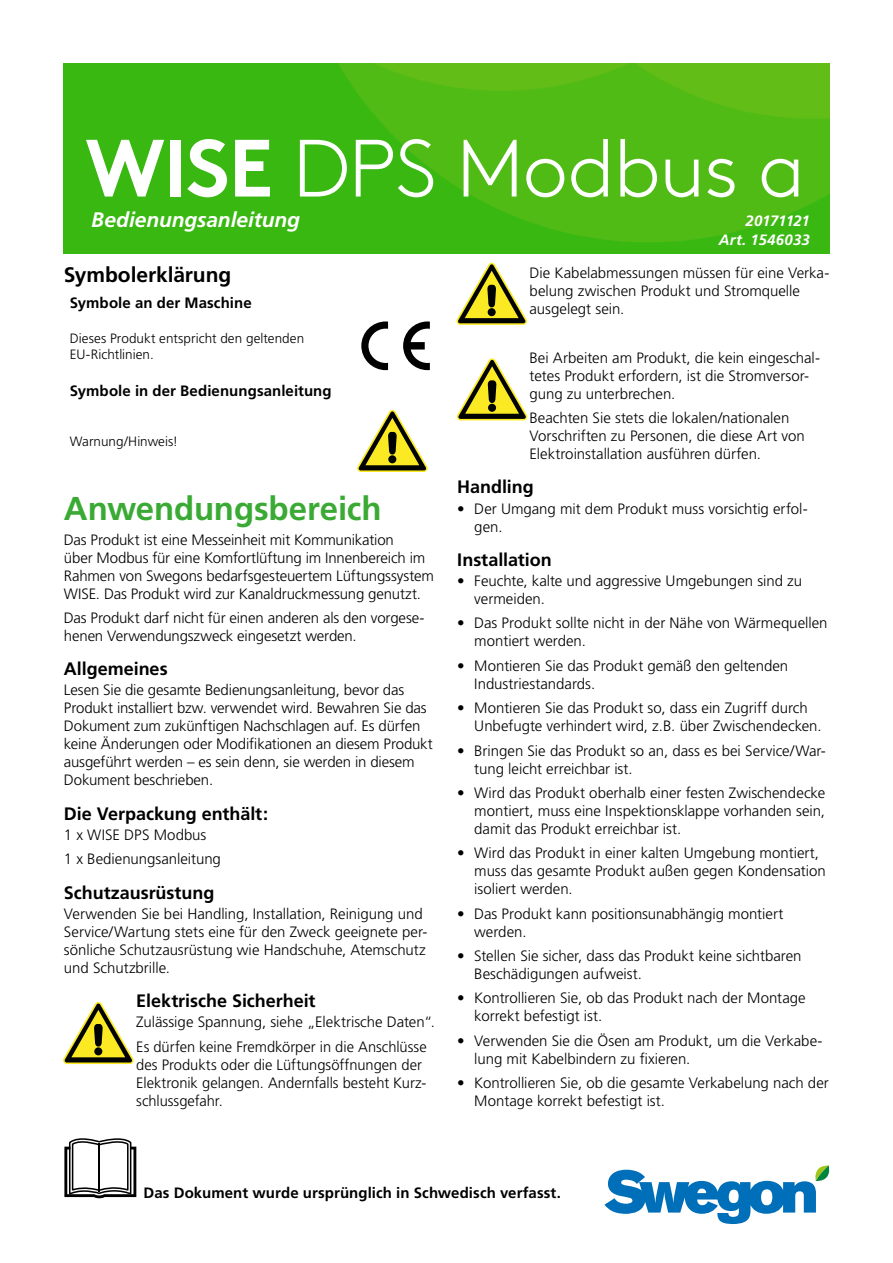
<style>
.page{position:relative;width:893px;height:1263px;background:#fff}
.page>*{position:absolute;margin:0;border:0;box-sizing:border-box;transform-origin:0 0}
.t1{font:300 81px "Swegon Brown";letter-spacing:-.015em;color:#fff}
.t2{font:700 33px "Frutiger";letter-spacing:-.005em;color:#3aaa35}
.t3{font:italic 700 21px "Frutiger CE";letter-spacing:-.005em;color:#fff}
.t4{font:700 21px "Frutiger";letter-spacing:-.005em;color:#000}
.t5{font:700 18px "Frutiger";color:#000}
.t6{font:300 15px/18px "Frutiger LT";letter-spacing:-.005em;color:#000}
.t7{font:700 15px "Frutiger";letter-spacing:.005em;color:#000}
.t8{font:300 15px/18px "Frutiger CE";color:#000}
.t9{font:italic 700 15px "Frutiger";letter-spacing:.02em;color:#fff}
.t10{font:italic 700 15px "Frutiger CE";letter-spacing:-.02em;color:#fff}
.t11{font:300 13.5px/16.2px "Frutiger LT";letter-spacing:.005em;color:#000}
.s1{font-weight:700}
</style>
<div class="page">
<svg style="left:604px;top:1165px;width:226px;height:59px"></svg>
<img style="left:64px;top:64px;width:765px;height:189px">
<svg style="left:64px;top:1138px;width:72px;height:60px"></svg>
<svg style="left:361px;top:321px;width:27px;height:49px"></svg>
<svg style="left:403px;top:321px;width:27px;height:49px"></svg>
<svg style="left:358px;top:410px;width:70px;height:62px"></svg>
<svg style="left:64px;top:1002px;width:70px;height:62px"></svg>
<svg style="left:457px;top:263px;width:70px;height:62px"></svg>
<svg style="left:457px;top:358px;width:70px;height:62px"></svg>
<h1 class="t1" style="left:85px;top:109px;width:721px"><span class="s1">WISE</span> DPS Modbus a</h1>
<h3 class="t3" style="left:92px;top:207px;width:210px">Bedienungsanleitung</h3>
<p class="t10" style="left:746px;top:212px;width:66px">20171121</p>
<p class="t9" style="left:719px;top:231px;width:93px">Art. 1546033</p>
<h3 class="t4" style="left:64px;top:263px;width:169px">Symbolerklärung</h3>
<p class="t7" style="left:70px;top:294px;width:183px">Symbole an der Maschine</p>
<p class="t11" style="left:70px;top:330px;width:236px">Dieses Produkt entspricht den geltenden<br>EU-Richtlinien.</p>
<p class="t7" style="left:70px;top:382px;width:263px">Symbole in der Bedienungsanleitung</p>
<p class="t11" style="left:70px;top:434px;width:110px">Warnung/Hinweis!</p>
<h2 class="t2" style="left:64px;top:489px;width:319px">Anwendungsbereich</h2>
<p class="t6" style="left:64px;top:531px;width:371px">Das Produkt ist eine Messeinheit mit Kommunikation<br>über Modbus für eine Komfortlüftung im Innenbereich im Rahmen von Swegons bedarfsgesteuertem Lüftungssystem WISE. Das Produkt wird zur Kanaldruckmessung genutzt.</p>
<p class="t6" style="left:64px;top:609px;width:362px">Das Produkt darf nicht für einen anderen als den vorgese&shy;henen Verwendungszweck eingesetzt werden.</p>
<p class="t5" style="left:64px;top:658px;width:105px">Allgemeines</p>
<p class="t6" style="left:64px;top:681px;width:370px">Lesen Sie die gesamte Bedienungsanleitung, bevor das Produkt installiert bzw. verwendet wird. Bewahren Sie das Dokument zum zukünftigen Nachschlagen auf. Es dürfen keine Änderungen oder Modifikationen an diesem Produkt ausgeführt werden – es sein denn, sie werden in diesem Dokument beschrieben.</p>
<p class="t5" style="left:64px;top:803px;width:206px">Die Verpackung enthält:</p>
<p class="t6" style="left:64px;top:823px;width:159px;line-height:24.3px">1 x WISE DPS Modbus<br>1 x Bedienungsanleitung</p>
<p class="t5" style="left:64px;top:882px;width:152px">Schutzausrüstung</p>
<p class="t6" style="left:64px;top:905px;width:365px">Verwenden Sie bei Handling, Installation, Reinigung und Service/Wartung stets eine für den Zweck geeignete per&shy;sönliche Schutzausrüstung wie Handschuhe, Atemschutz und Schutzbrille.</p>
<p class="t5" style="left:136px;top:990px;width:181px">Elektrische Sicherheit</p>
<p class="t6" style="left:136px;top:1010px;width:300px;line-height:24.5px">Zulässige Spannung, siehe „Elektrische Daten“.<br>Es dürfen keine Fremdkörper in die Anschlüsse</p>
<p class="t6" style="left:136px;top:1056px;width:292px">des Produkts oder die Lüftungsöffnungen der<br>Elektronik gelangen. Andernfalls besteht Kurz&shy;schlussgefahr.</p>
<p class="t6" style="left:530px;top:264px;width:301px">Die Kabelabmessungen müssen für eine Verka&shy;belung zwischen Produkt und Stromquelle ausgelegt sein.</p>
<p class="t6" style="left:530px;top:349px;width:292px">Bei Arbeiten am Produkt, die kein eingeschal&shy;tetes Produkt erfordern, ist die Stromversor&shy;gung zu unterbrechen.</p>
<p class="t6" style="left:530px;top:409px;width:277px">Beachten Sie stets die lokalen/nationalen<br>Vorschriften zu Personen, die diese Art von<br>Elektroinstallation ausführen dürfen.</p>
<p class="t5" style="left:457px;top:477px;width:78px">Handling</p>
<p class="t8" style="left:474px;top:499px;width:335px;text-indent:-17px">• Der Umgang mit dem Produkt muss vorsichtig erfol&shy;gen.</p>
<p class="t5" style="left:457px;top:549px;width:96px">Installation</p>
<p class="t6" style="left:474px;top:572px;width:329px;text-indent:-17px">• Feuchte, kalte und aggressive Umgebungen sind zu vermeiden.</p>
<p class="t6" style="left:474px;top:614px;width:355px;text-indent:-17px">• Das Produkt sollte nicht in der Nähe von Wärmequellen montiert werden.</p>
<p class="t6" style="left:474px;top:657px;width:315px;text-indent:-17px">• Montieren Sie das Produkt gemäß den geltenden<br>Industriestandards.</p>
<p class="t6" style="left:474px;top:699px;width:349px;text-indent:-17px">• Montieren Sie das Produkt so, dass ein Zugriff durch<br>Unbefugte verhindert wird, z.B. über Zwischendecken.</p>
<p class="t6" style="left:474px;top:741px;width:353px;text-indent:-17px">• Bringen Sie das Produkt so an, dass es bei Service/War&shy;tung leicht erreichbar ist.</p>
<p class="t6" style="left:474px;top:784px;width:352px;text-align:justify;text-indent:-17px">• Wird das Produkt oberhalb einer festen Zwischendecke montiert, muss eine Inspektionsklappe vorhanden sein, damit das Produkt erreichbar ist.</p>
<p class="t6" style="left:474px;top:844px;width:353px;text-indent:-17px">• Wird das Produkt in einer kalten Umgebung montiert, muss das gesamte Produkt außen gegen Kondensation isoliert werden.</p>
<p class="t6" style="left:474px;top:905px;width:311px;text-indent:-17px">• Das Produkt kann positionsunabhängig montiert werden.</p>
<p class="t6" style="left:474px;top:947px;width:329px;text-indent:-17px">• Stellen Sie sicher, dass das Produkt keine sichtbaren<br>Beschädigungen aufweist.</p>
<p class="t6" style="left:474px;top:989px;width:333px;text-indent:-17px">• Kontrollieren Sie, ob das Produkt nach der Montage korrekt befestigt ist.</p>
<p class="t6" style="left:474px;top:1032px;width:350px;text-indent:-17px">• Verwenden Sie die Ösen am Produkt, um die Verkabe&shy;lung mit Kabelbindern zu fixieren.</p>
<p class="t6" style="left:474px;top:1074px;width:356px;text-indent:-17px">• Kontrollieren Sie, ob die gesamte Verkabelung nach der<br>Montage korrekt befestigt ist.</p>
<p class="t7" style="left:144px;top:1184px;width:419px">Das Dokument wurde ursprünglich in Schwedisch verfasst.</p>
</div>
